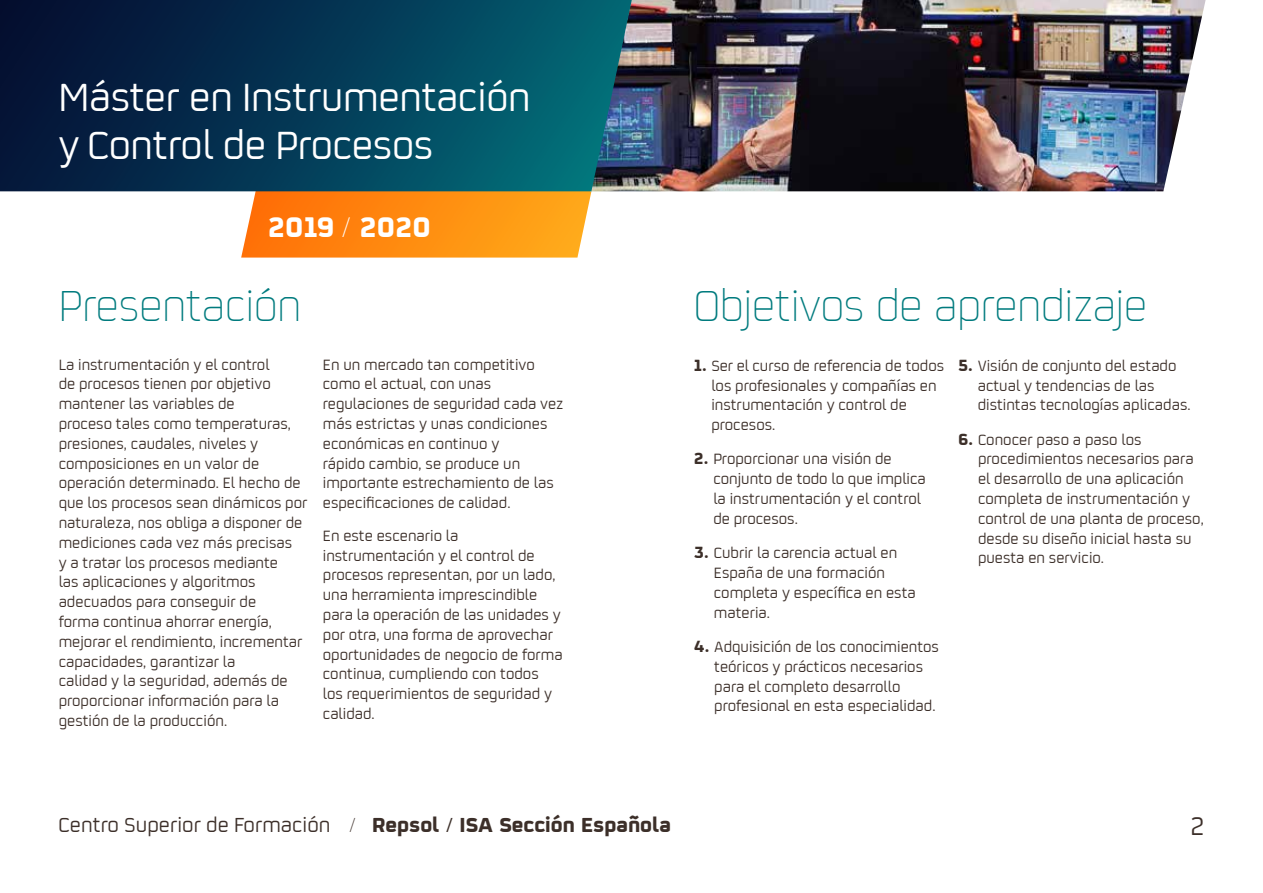
<style>
.page{position:relative;width:1263px;height:893px;background:#fff}
.page>*{position:absolute;margin:0;border:0;box-sizing:border-box;transform-origin:0 0}
.t1{font:300 48px "Repsol";color:#017b7e}
.t2{font:43.5px/48px "Repsol";letter-spacing:-.01em;color:#fff}
.t3{font:700 31.5px "Repsol";color:#fff}
.t4{font:28.5px "Repsol";color:#3c2f29}
.t5{font:22.5px "Repsol";color:#3c2f29}
.t6{font:16.5px/19.8px "Repsol";color:#3c2f29}
.s1{font-weight:300}
.s2{font-weight:700;font-size:18px}
.s3{font-weight:700}
</style>
<div class="page">
<svg style="left:241px;top:191px;width:365px;height:67px;background:#fd9524"></svg>
<img style="left:632px;top:0;width:573px;height:191px">
<svg style="left:0;top:0;width:632px;height:191px;background:#053b56"></svg>
<h2 class="t2" style="left:59px;top:70px;width:474px">Máster en Instrumentación y Control de Procesos</h2>
<h3 class="t3" style="left:268px;top:201px;width:164px">2019 <span class="s1">/</span> 2020</h3>
<h1 class="t1" style="left:59px;top:272px;width:244px">Presentación</h1>
<h1 class="t1" style="left:694px;top:272px;width:455px">Objetivos de aprendizaje</h1>
<p class="t6" style="left:59px;top:353px;width:250px">La instrumentación y el control<br>de procesos tienen por objetivo mantener las variables de<br>proceso tales como temperaturas, presiones, caudales, niveles y composiciones en un valor de operación determinado. El hecho de que los procesos sean dinámicos por naturaleza, nos obliga a disponer de mediciones cada vez más precisas<br>y a tratar los procesos mediante<br>las aplicaciones y algoritmos adecuados para conseguir de<br>forma continua ahorrar energía, mejorar el rendimiento, incrementar capacidades, garantizar la<br>calidad y la seguridad, además de proporcionar información para la gestión de la producción.</p>
<p class="t6" style="left:323px;top:353px;width:242px">En un mercado tan competitivo como el actual, con unas regulaciones de seguridad cada vez más estrictas y unas condiciones económicas en continuo y<br>rápido cambio, se produce un importante estrechamiento de las especificaciones de calidad.</p>
<p class="t6" style="left:978px;top:354px;width:214px;text-indent:-20px"><span class="s2">5.</span> Visión de conjunto del estado actual y tendencias de las distintas tecnologías aplicadas.</p>
<p class="t6" style="left:978px;top:428px;width:227px;text-indent:-20px"><span class="s2">6.</span> Conocer paso a paso los procedimientos necesarios para el desarrollo de una aplicación completa de instrumentación y control de una planta de proceso, desde su diseño inicial hasta su puesta en servicio.</p>
<p class="t6" style="left:711px;top:354px;width:234px;text-indent:-17px"><span class="s2">1.</span> Ser el curso de referencia de todos los profesionales y compañías en instrumentación y control de procesos.</p>
<p class="t6" style="left:713px;top:448px;width:214px;text-indent:-19px"><span class="s2">2.</span> Proporcionar una visión de conjunto de todo lo que implica la instrumentación y el control de procesos.</p>
<p class="t6" style="left:714px;top:542px;width:203px;text-indent:-20px"><span class="s2">3.</span> Cubrir la carencia actual en<br>España de una formación completa y específica en esta materia.</p>
<p class="t6" style="left:714px;top:636px;width:226px;text-indent:-20px"><span class="s2">4.</span> Adquisición de los conocimientos teóricos y prácticos necesarios para el completo desarrollo profesional en esta especialidad.</p>
<p class="t6" style="left:323px;top:524px;width:241px">En este escenario la instrumentación y el control de procesos representan, por un lado, una herramienta imprescindible para la operación de las unidades y por otra, una forma de aprovechar oportunidades de negocio de forma continua, cumpliendo con todos los requerimientos de seguridad y calidad.</p>
<h3 class="t5" style="left:59px;top:809px;width:614px">Centro Superior de Formación <span class="s1">/</span> <span class="s3">Repsol</span> / <span class="s3">ISA Sección Española</span></h3>
<h3 class="t4" style="left:1190px;top:806px;width:15px">2</h3>
</div>
